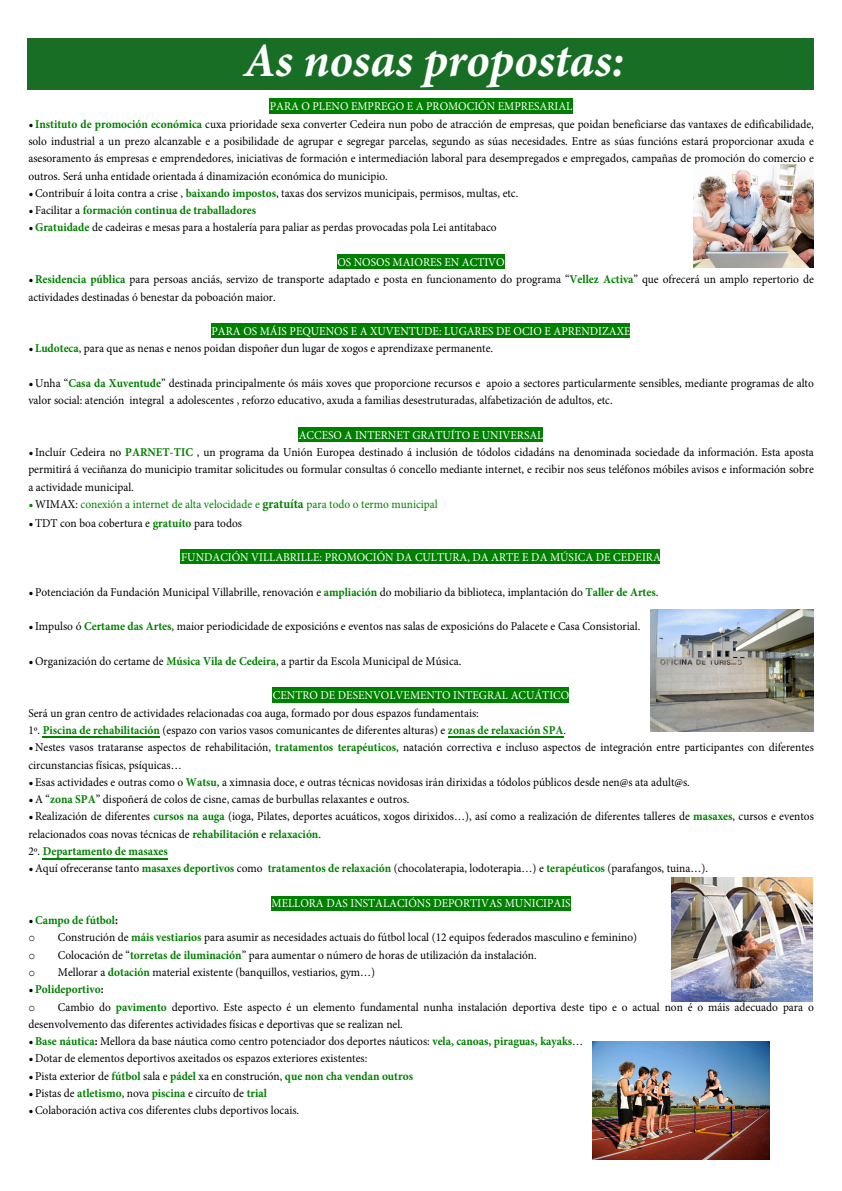
<style>
.page{position:relative;width:842px;height:1191px;background:#fff}
.page>*{position:absolute;margin:0;border:0;box-sizing:border-box;transform-origin:0 0}
.t1{font:italic 700 48px "Minion Pro";letter-spacing:-.005em;color:#fff}
.t2{font:12px/17.5px "Minion Pro";color:#000;scale:.95 1}
.t3{font:12px "Minion Pro";color:#fff;scale:.95 1}
.t4{font:700 12px "Minion Pro";color:#008000;scale:.95 1}
.t5{font:12px "Minion Pro";color:#008000;scale:.95 1}
.t6{font:12px "Courier New";color:#000;scale:.95 1}
.s1{font-weight:700;color:#008000}
.s2{color:#000}
.s3{font-weight:400;color:#000}
.s4{font-weight:700;font-size:13px}
.s5{font-weight:700}
</style>
<div class="page">
<div style="left:270px;top:99px;width:303px;height:15px;background:#008000"></div>
<div style="left:337px;top:255px;width:168px;height:14px;background:#008000"></div>
<div style="left:211px;top:324px;width:419px;height:14px;background:#008000"></div>
<div style="left:298px;top:428px;width:245px;height:14px;background:#008000"></div>
<div style="left:181px;top:550px;width:479px;height:14px;background:#008000"></div>
<div style="left:273px;top:688px;width:296px;height:15px;background:#008000"></div>
<hr style="left:43px;top:737px;width:117px;height:1px;background:#008000">
<hr style="left:448px;top:737px;width:115px;height:1px;background:#008000">
<hr style="left:43px;top:858px;width:125px;height:1px;background:#008000">
<div style="left:272px;top:896px;width:299px;height:14px;background:#008000"></div>
<div style="left:27px;top:38px;width:786px;height:51px;background:#196e26"></div>
<img style="left:651px;top:609px;width:163px;height:122px">
<img style="left:672px;top:877px;width:140px;height:124px">
<img style="left:693px;top:164px;width:120px;height:103px">
<img style="left:592px;top:1041px;width:178px;height:118px">
<h1 class="t1" style="left:244px;top:26px;width:382px">As nosas propostas:</h1>
<p class="t3" style="left:270px;top:98px;width:320px">PARA O PLENO EMPREGO E A PROMOCIÓN EMPRESARIAL</p>
<p class="t2" style="left:28px;top:115px;width:828px;text-align:justify">• <span class="s1">Instituto de promoción económica</span> cuxa prioridade sexa converter Cedeira nun pobo de atracción de empresas, que poidan beneficiarse das vantaxes de edificabilidade, solo industrial a un prezo alcanzable e a posibilidade de agrupar e segregar parcelas, segundo as súas necesidades. Entre as súas funcións estará proporcionar axuda e asesoramento ás empresas e emprendedores, iniciativas de formación e intermediación laboral para desempregados e empregados, campañas de promoción do comercio e outros. Será unha entidade orientada á dinamización económica do municipio.</p>
<p class="t2" style="left:28px;top:184px;width:517px">•Contribuír á loita contra a crise , <span class="s1">baixando impostos</span>, taxas dos servizos municipais, permisos, multas, etc.</p>
<p class="t4" style="left:28px;top:201px;width:241px"><span class="s2">•</span><span class="s3">Facilitar a</span> formación continua de traballadores</p>
<p class="t2" style="left:28px;top:218px;width:494px">•<span class="s1">Gratuidade</span> de cadeiras e mesas para a hostalería para paliar as perdas provocadas pola Lei antitabaco</p>
<p class="t3" style="left:337px;top:254px;width:178px">OS NOSOS MAIORES EN ACTIVO</p>
<p class="t2" style="left:28px;top:270px;width:828px;line-height:18px">•<span class="s1">Residencia pública</span> para persoas anciás, servizo de transporte adaptado e posta en funcionamento do programa “<span class="s1">Vellez Activa</span>” que ofrecerá un amplo repertorio de actividades destinadas ó benestar da poboación maior.</p>
<p class="t3" style="left:212px;top:323px;width:443px">PARA OS MÁIS PEQUENOS E A XUVENTUDE: LUGARES DE OCIO E APRENDIZAXE</p>
<p class="t2" style="left:28px;top:339px;width:491px">•<span class="s1">Ludoteca</span>, para que as nenas e nenos poidan dispoñer dun lugar de xogos e aprendizaxe permanente.</p>
<p class="t2" style="left:28px;top:374px;width:828px;line-height:17px">•Unha “<span class="s1">Casa da Xuventude</span>” destinada principalmente ós máis xoves que proporcione recursos e apoio a sectores particularmente sensibles, mediante programas de alto valor social: atención integral a adolescentes , reforzo educativo, axuda a familias desestruturadas, alfabetización de adultos, etc.</p>
<p class="t3" style="left:299px;top:427px;width:259px">ACCESO A INTERNET GRATUÍTO E UNIVERSAL</p>
<p class="t2" style="left:28px;top:443px;width:828px;text-align:justify">• Incluír Cedeira no <span class="s1">PARNET-TIC</span> , un programa da Unión Europea destinado á inclusión de tódolos cidadáns na denominada sociedade da información. Esta aposta permitirá á veciñanza do municipio tramitar solicitudes ou formular consultas ó concello mediante internet, e recibir nos seus teléfonos móbiles avisos e información sobre a actividade municipal.</p>
<p class="t5" style="left:28px;top:496px;width:432px">•<span class="s2">WIMAX:</span> conexión a internet de alta velocidade e <span class="s4">gratuíta</span> para todo o termo municipal</p>
<p class="t2" style="left:28px;top:514px;width:226px">•TDT con boa cobertura e <span class="s1">gratuíto</span> para todos</p>
<p class="t3" style="left:181px;top:549px;width:506px">FUNDACIÓN VILLABRILLE: PROMOCIÓN DA CULTURA, DA ARTE E DA MÚSICA DE CEDEIRA</p>
<p class="t2" style="left:28px;top:583px;width:665px">•Potenciación da Fundación Municipal Villabrille, renovación e <span class="s1">ampliación</span> do mobiliario da biblioteca, implantación do <span class="s1">Taller de Artes</span>.</p>
<p class="t2" style="left:28px;top:617px;width:646px">• Impulso ó <span class="s1">Certame das Artes</span>, maior periodicidade de exposicións e eventos nas salas de exposicións do Palacete e Casa Consistorial.</p>
<p class="t2" style="left:28px;top:652px;width:457px">•Organización do certame de <span class="s1">Música Vila de Cedeira</span>, a partir da Escola Municipal de Música.</p>
<p class="t3" style="left:273px;top:687px;width:313px">CENTRO DE DESENVOLVEMENTO INTEGRAL ACUÁTICO</p>
<p class="t2" style="left:28px;top:704px;width:568px;line-height:17px">Será un gran centro de actividades relacionadas coa auga, formado por dous espazos fundamentais:<br>1º. <span class="s1">Piscina de rehabilitación</span> (espazo con varios vasos comunicantes de diferentes alturas) e <span class="s1">zonas de relaxación SPA</span>.</p>
<p class="t2" style="left:28px;top:738px;width:828px;line-height:18px">•Nestes vasos trataranse aspectos de rehabilitación, <span class="s1">tratamentos terapéuticos</span>, natación correctiva e incluso aspectos de integración entre participantes con diferentes circunstancias físicas, psíquicas…</p>
<p class="t2" style="left:28px;top:773px;width:698px">•Esas actividades e outras como o <span class="s1">Watsu</span>, a ximnasia doce, e outras técnicas novidosas irán dirixidas a tódolos públicos desde nen@s ata adult@s.</p>
<p class="t2" style="left:28px;top:790px;width:403px">•A “<span class="s1">zona SPA</span>” dispoñerá de colos de cisne, camas de burbullas relaxantes e outros.</p>
<p class="t2" style="left:28px;top:807px;width:828px">•Realización de diferentes <span class="s1">cursos na auga</span> (ioga, Pilates, deportes acuáticos, xogos dirixidos…), así como a realización de diferentes talleres de <span class="s1">masaxes</span>, cursos e eventos relacionados coas novas técnicas de <span class="s1">rehabilitación</span> e <span class="s1">relaxación</span>.<br>2º. <span class="s1">Departamento de masaxes</span></p>
<p class="t2" style="left:28px;top:859px;width:717px">•Aquí ofreceranse tanto <span class="s1">masaxes deportivos</span> como <span class="s1">tratamentos de relaxación</span> (chocolaterapia, lodoterapia…) e <span class="s1">terapéuticos</span> (parafangos, tuina…).</p>
<p class="t3" style="left:272px;top:895px;width:316px">MELLORA DAS INSTALACIÓNS DEPORTIVAS MUNICIPAIS</p>
<p class="t4" style="left:28px;top:911px;width:96px"><span class="s2">•</span>Campo de fútbol<span class="s2">:</span></p>
<p class="t6" style="left:28px;top:930px;width:9px">o</p>
<p class="t2" style="left:58px;top:928px;width:611px">Construción de <span class="s1">máis vestiarios</span> para asumir as necesidades actuais do fútbol local (12 equipos federados masculino e feminino)</p>
<p class="t6" style="left:28px;top:948px;width:9px">o</p>
<p class="t2" style="left:58px;top:946px;width:505px">Colocación de “<span class="s1">torretas de iluminación</span>” para aumentar o número de horas de utilización da instalación.</p>
<p class="t6" style="left:28px;top:965px;width:9px">o</p>
<p class="t2" style="left:58px;top:963px;width:335px">Mellorar a <span class="s1">dotación</span> material existente (banquillos, vestiarios, gym…)</p>
<p class="t4" style="left:28px;top:980px;width:81px"><span class="s2">•</span>Polideportivo<span class="s2">:</span></p>
<p class="t6" style="left:28px;top:1000px;width:9px">o</p>
<p class="t2" style="left:28px;top:998px;width:828px;line-height:17px;text-indent:30px">Cambio do <span class="s1">pavimento</span> deportivo. Este aspecto é un elemento fundamental nunha instalación deportiva deste tipo e o actual non é o máis adecuado para o desenvolvemento das diferentes actividades físicas e deportivas que se realizan nel.</p>
<p class="t2" style="left:28px;top:1032px;width:585px">•<span class="s1">Base náutica</span><span class="s5">:</span> Mellora da base náutica como centro potenciador dos deportes náuticos: <span class="s1">vela, canoas, piraguas, kayaks</span>…</p>
<p class="t2" style="left:28px;top:1049px;width:358px">•Dotar de elementos deportivos axeitados os espazos exteriores existentes:</p>
<p class="t2" style="left:28px;top:1067px;width:406px">•Pista exterior de <span class="s1">fútbol</span> sala e <span class="s1">pádel</span> xa en construción, <span class="s1">que non cha vendan outros</span></p>
<p class="t2" style="left:28px;top:1084px;width:253px">•Pistas de <span class="s1">atletismo</span>, nova <span class="s1">piscina</span> e circuíto de <span class="s1">trial</span></p>
<p class="t2" style="left:28px;top:1101px;width:287px">•Colaboración activa cos diferentes clubs deportivos locais.</p>
</div>
